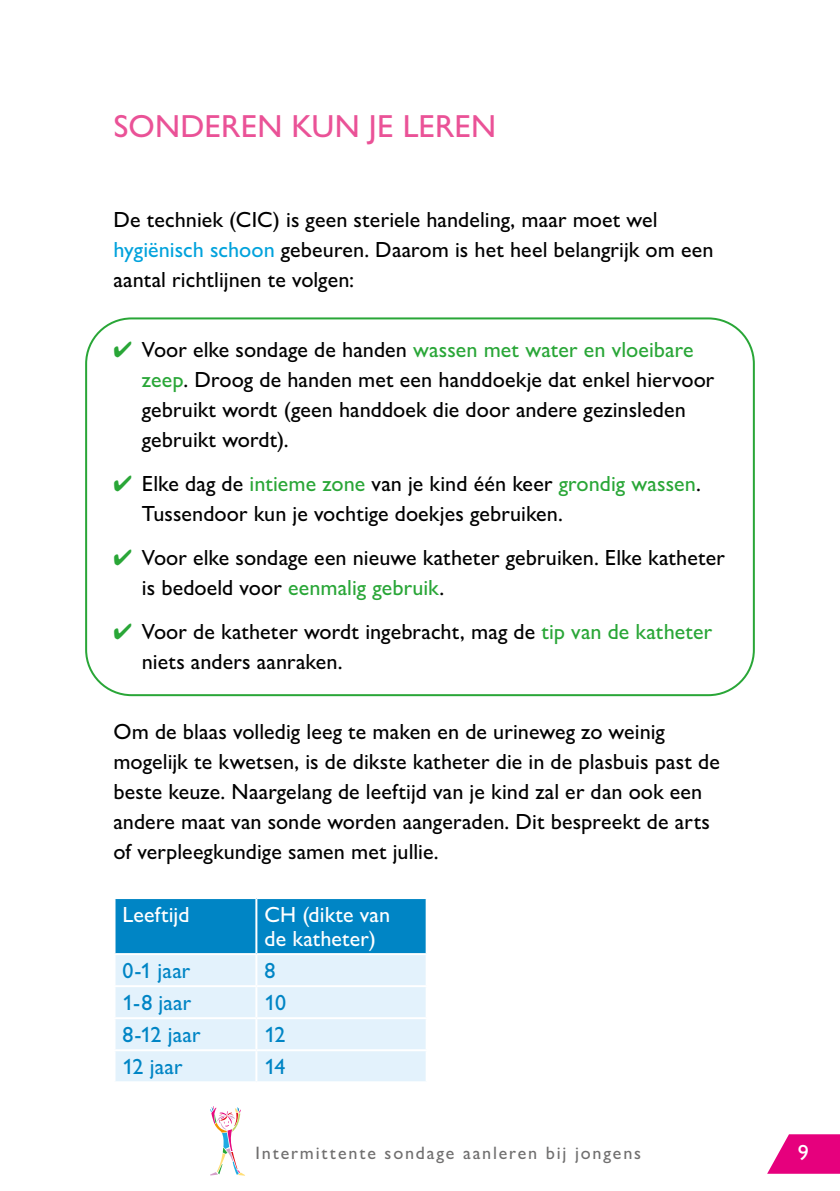
<style>
.page{position:relative;width:840px;height:1191px;background:#fff}
.page>*{position:absolute;margin:0;border:0;box-sizing:border-box;transform-origin:0 0}
.t1{font:500 32px "Gill Sans Nova";letter-spacing:.005em;color:#ea5297}
.t2{font:500 22px/30px "Gill Sans Nova";letter-spacing:.005em;color:#000}
.t3{font:500 22px "Gill Sans Nova";letter-spacing:.005em;color:#0085c5}
.t4{font:500 22px/24px "Gill Sans Nova";letter-spacing:.005em;color:#fff}
.t5{font:500 18px "Gill Sans Nova";letter-spacing:.1em;color:#706f6f}
.s1{color:#00a2dc}
.s2{color:#29a637}
</style>
<div class="page">
<svg style="left:767px;top:1134px;width:72px;height:39px"></svg>
<svg style="left:210px;top:1106px;width:35px;height:69px"></svg>
<svg style="left:115px;top:899px;width:310px;height:182px;background:#9dd0ea"></svg>
<hr style="left:255px;top:899px;width:2px;height:54px;background:#fff">
<hr style="left:113px;top:953px;width:143px;height:2px;background:#fff">
<hr style="left:256px;top:953px;width:171px;height:2px;background:#fff">
<hr style="left:255px;top:955px;width:2px;height:30px;background:#fff">
<hr style="left:113px;top:985px;width:143px;height:2px;background:#fff">
<hr style="left:256px;top:985px;width:171px;height:2px;background:#fff">
<hr style="left:255px;top:987px;width:2px;height:30px;background:#fff">
<hr style="left:113px;top:1017px;width:143px;height:2px;background:#fff">
<hr style="left:256px;top:1017px;width:171px;height:2px;background:#fff">
<hr style="left:255px;top:1019px;width:2px;height:30px;background:#fff">
<hr style="left:113px;top:1049px;width:143px;height:2px;background:#fff">
<hr style="left:256px;top:1049px;width:171px;height:2px;background:#fff">
<hr style="left:255px;top:1051px;width:2px;height:30px;background:#fff">
<div style="left:85px;top:317px;width:669px;height:379px;border:2px solid #29a637;border-radius:45px"></div>
<h1 class="t1" style="left:113px;top:106px;width:384px">SONDEREN KUN JE LEREN</h1>
<p class="t2" style="left:113px;top:204px;width:601px">De techniek (CIC) is geen steriele handeling, maar moet wel <span class="s1">hygiënisch schoon</span> gebeuren. Daarom is het heel belangrijk om een aantal richtlijnen te volgen:</p>
<p class="t2" style="left:142px;top:334px;width:573px;text-indent:-28px"><span class="s2">✔</span> Voor elke sondage de handen <span class="s2">wassen met water en vloeibare zeep</span>. Droog de handen met een handdoekje dat enkel hiervoor gebruikt wordt (geen handdoek die door andere gezinsleden gebruikt wordt).</p>
<p class="t2" style="left:142px;top:468px;width:560px;text-indent:-28px"><span class="s2">✔</span> Elke dag de <span class="s2">intieme zone</span> van je kind één keer <span class="s2">grondig wassen</span>.<br>Tussendoor kun je vochtige doekjes gebruiken.</p>
<p class="t2" style="left:142px;top:542px;width:584px;text-indent:-28px"><span class="s2">✔</span> Voor elke sondage een nieuwe katheter gebruiken. Elke katheter is bedoeld voor <span class="s2">eenmalig gebruik</span>.</p>
<p class="t2" style="left:142px;top:616px;width:571px;text-indent:-28px"><span class="s2">✔</span> Voor de katheter wordt ingebracht, mag de <span class="s2">tip van de katheter </span>niets anders aanraken.</p>
<p class="t2" style="left:113px;top:716px;width:607px">Om de blaas volledig leeg te maken en de urineweg zo weinig mogelijk te kwetsen, is de dikste katheter die in de plasbuis past de beste keuze. Naargelang de leeftijd van je kind zal er dan ook een andere maat van sonde worden aangeraden. Dit bespreekt de arts of verpleegkundige samen met jullie.</p>
<p class="t4" style="left:122px;top:902px;width:69px">Leeftijd</p>
<p class="t4" style="left:264px;top:902px;width:127px">CH (dikte van de katheter)</p>
<p class="t3" style="left:122px;top:957px;width:69px">0-1 jaar</p>
<p class="t3" style="left:264px;top:957px;width:12px">8</p>
<p class="t3" style="left:122px;top:989px;width:70px">1-8 jaar</p>
<p class="t3" style="left:264px;top:989px;width:23px">10</p>
<p class="t3" style="left:122px;top:1021px;width:79px">8-12 jaar</p>
<p class="t3" style="left:264px;top:1021px;width:23px">12</p>
<p class="t3" style="left:122px;top:1053px;width:61px">12 jaar</p>
<p class="t3" style="left:264px;top:1053px;width:23px">14</p>
<p class="t5" style="left:255px;top:1141px;width:387px">Intermittente sondage aanleren bij jongens</p>
<p class="t4" style="left:797px;top:1140px;width:12px">9</p>
</div>
